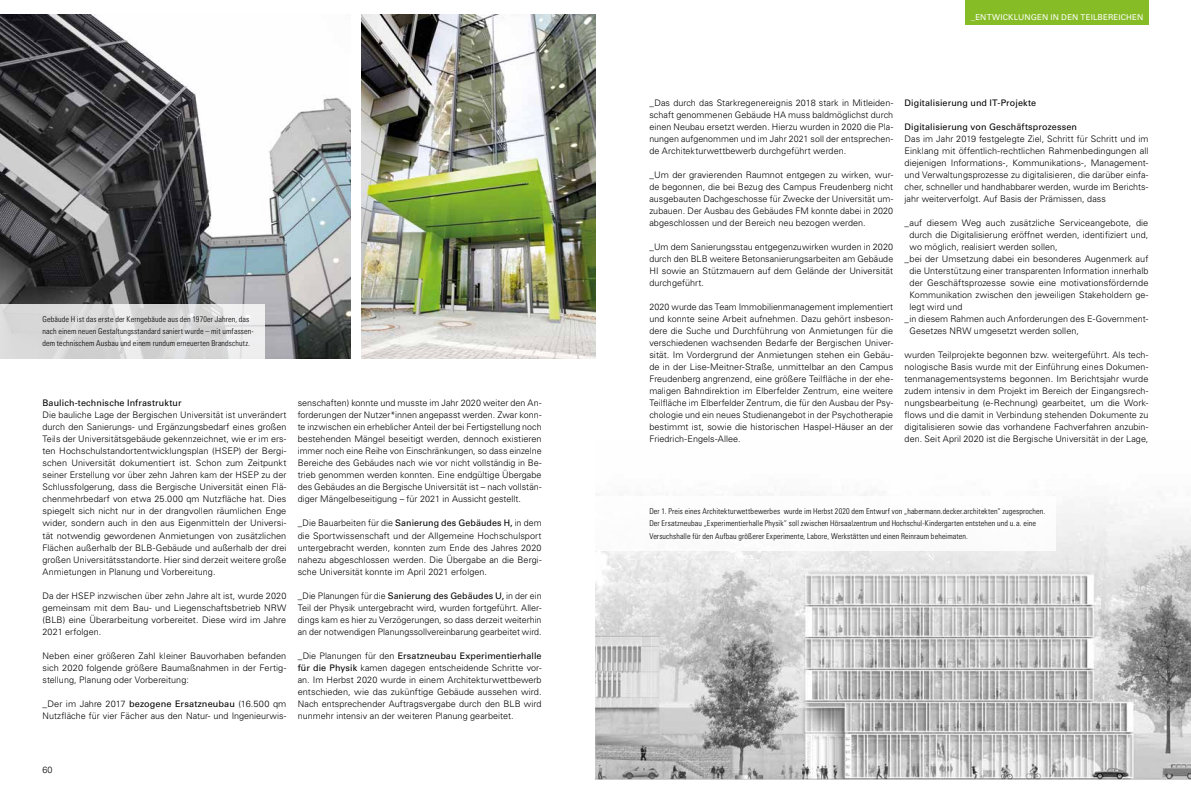
<style>
.page{position:relative;width:1191px;height:794px;background:#fff}
.page>*{position:absolute;margin:0;border:0;box-sizing:border-box;transform-origin:0 0}
.t1{font:300 9px/12px "Univers LT Pro 45";letter-spacing:.005em;color:#000;text-align:justify}
.t2{font:9px "Univers LT Pro 55 Roman";letter-spacing:.01em;color:#000}
.t3{font:300 condensed 8px/12px "Univers LT Pro";letter-spacing:.015em;color:#000}
.t4{font:8px "Univers LT Pro 55 Roman";letter-spacing:.02em;color:#fff}
.s1{font-family:"Univers LT Pro 55 Roman";font-weight:400}
.s2{font-family:"Univers LT Pro 45";font-weight:300}
</style>
<div class="page">
<img style="left:595px;top:491px;width:596px;height:289px">
<img style="left:361px;top:14px;width:234px;height:344px">
<img style="left:0;top:14px;width:350px;height:344px">
<svg style="left:0;top:304px;width:264px;height:55px;background:#dbdbdb"></svg>
<div style="left:964px;top:0;width:184px;height:25px;background:#86bc25"></div>
<div style="left:595px;top:496px;width:461px;height:54px;background:#fff"></div>
<p class="t3" style="left:43px;top:313px;width:213px">Gebäude H ist das erste der Kerngebäude aus den 1970er Jahren, das nach einem neuen Gestaltungsstandard saniert wurde – mit umfassen&shy;dem technischem Ausbau und einem rundum erneuerten Brandschutz.</p>
<p class="t2" style="left:43px;top:398px;width:140px">Baulich-technische Infrastruktur</p>
<p class="t1" style="left:43px;top:409px;width:245px">Die bauliche Lage der Bergischen Universität ist unverändert durch den Sanierungs- und Ergänzungsbedarf eines großen Teils der Universitätsgebäude gekennzeichnet, wie er im ers&shy;ten Hochschulstandortentwicklungsplan (HSEP) der Bergi&shy;schen Universität dokumentiert ist. Schon zum Zeitpunkt seiner Erstellung vor über zehn Jahren kam der HSEP zu der Schlussfolgerung, dass die Bergische Universität einen Flä&shy;chenmehrbedarf von etwa 25.000 qm Nutzfläche hat. Dies spiegelt sich nicht nur in der drangvollen räumlichen Enge wider, sondern auch in den aus Eigenmitteln der Universi&shy;tät notwendig gewordenen Anmietungen von zusätzlichen Flächen außerhalb der BLB-Gebäude und außerhalb der drei großen Universitätsstandorte. Hier sind derzeit weitere große Anmietungen in Planung und Vorbereitung.</p>
<p class="t1" style="left:43px;top:589px;width:245px">Da der HSEP inzwischen über zehn Jahre alt ist, wurde 2020 gemeinsam mit dem Bau- und Liegenschaftsbetrieb NRW (BLB) eine Überarbeitung vorbereitet. Diese wird im Jahre 2021 erfolgen.</p>
<p class="t1" style="left:43px;top:649px;width:245px">Neben einer größeren Zahl kleiner Bauvorhaben befanden sich 2020 folgende größere Baumaßnahmen in der Fertig&shy;stellung, Planung oder Vorbereitung:</p>
<p class="t1" style="left:43px;top:697px;width:245px">_Der im Jahre 2017 <span class="s1">bezogene Ersatzneubau</span> (16.500 qm<br>Nutzfläche für vier Fächer aus den Natur- und Ingenieurwis-</p>
<p class="t1" style="left:298px;top:397px;width:245px">senschaften) konnte und musste im Jahr 2020 weiter den An&shy;forderungen der Nutzer*innen angepasst werden. Zwar konn&shy;te inzwischen ein erheblicher Anteil der bei Fertigstellung noch bestehenden Mängel beseitigt werden, dennoch existieren immer noch eine Reihe von Einschränkungen, so dass einzelne Bereiche des Gebäudes nach wie vor nicht vollständig in Be&shy;trieb genommen werden konnten. Eine endgültige Übergabe des Gebäudes an die Bergische Universität ist – nach vollstän&shy;diger Mängelbeseitigung – für 2021 in Aussicht gestellt.</p>
<p class="t1" style="left:298px;top:517px;width:245px">_Die Bauarbeiten für die <span class="s1">Sanierung des Gebäudes H,</span> in dem die Sportwissenschaft und der Allgemeine Hochschulsport untergebracht werden, konnten zum Ende des Jahres 2020 nahezu abgeschlossen werden. Die Übergabe an die Bergi&shy;sche Universität konnte im April 2021 erfolgen.</p>
<p class="t1" style="left:298px;top:589px;width:245px">_Die Planungen für die <span class="s1">Sanierung des Gebäudes U,</span> in der ein Teil der Physik untergebracht wird, wurden fortgeführt. Aller&shy;dings kam es hier zu Verzögerungen, so dass derzeit weiterhin an der notwendigen Planungssollvereinbarung gearbeitet wird.</p>
<p class="t2" style="left:298px;top:650px;width:245px"><span class="s2">_Die Planungen für den</span> Ersatzneubau Experimentierhalle</p>
<p class="t1" style="left:298px;top:661px;width:245px"><span class="s1">für die Physik</span> kamen dagegen entscheidende Schritte vor&shy;an. Im Herbst 2020 wurde in einem Architekturwettbewerb entschieden, wie das zukünftige Gebäude aussehen wird.<br>Nach entsprechender Auftragsvergabe durch den BLB wird nunmehr intensiv an der weiteren Planung gearbeitet.</p>
<p class="t1" style="left:43px;top:763px;width:12px">60</p>
<p class="t4" style="left:971px;top:12px;width:174px">_ENTWICKLUNGEN IN DEN TEILBEREICHEN</p>
<p class="t1" style="left:649px;top:97px;width:245px">_Das durch das Starkregenereignis 2018 stark in Mitleiden&shy;schaft genommenen Gebäude HA muss baldmöglichst durch einen Neubau ersetzt werden. Hierzu wurden in 2020 die Pla&shy;nungen aufgenommen und im Jahr 2021 soll der entsprechen&shy;de Architekturwettbewerb durchgeführt werden.</p>
<p class="t1" style="left:649px;top:169px;width:245px">_Um der gravierenden Raumnot entgegen zu wirken, wur&shy;de begonnen, die bei Bezug des Campus Freudenberg nicht ausgebauten Dachgeschosse für Zwecke der Universität um&shy;zubauen. Der Ausbau des Gebäudes FM konnte dabei in 2020 abgeschlossen und der Bereich neu bezogen werden.</p>
<p class="t1" style="left:649px;top:241px;width:245px">_Um dem Sanierungsstau entgegenzuwirken wurden in 2020 durch den BLB weitere Betonsanierungsarbeiten am Gebäude HI sowie an Stützmauern auf dem Gelände der Universität durchgeführt.</p>
<p class="t1" style="left:649px;top:301px;width:245px">2020 wurde das Team Immobilienmanagement implementiert und konnte seine Arbeit aufnehmen. Dazu gehört insbeson&shy;dere die Suche und Durchführung von Anmietungen für die verschiedenen wachsenden Bedarfe der Bergischen Univer&shy;sität. Im Vordergrund der Anmietungen stehen ein Gebäu&shy;de in der Lise-Meitner-Straße, unmittelbar an den Campus Freudenberg angrenzend, eine größere Teilfläche in der ehe&shy;maligen Bahndirektion im Elberfelder Zentrum, eine weitere Teilfläche im Elberfelder Zentrum, die für den Ausbau der Psy&shy;chologie und ein neues Studienangebot in der Psychotherapie bestimmt ist, sowie die historischen Haspel-Häuser an der Friedrich-Engels-Allee.</p>
<p class="t2" style="left:904px;top:98px;width:133px">Digitalisierung und IT-Projekte</p>
<p class="t2" style="left:904px;top:122px;width:174px">Digitalisierung von Geschäftsprozessen</p>
<p class="t1" style="left:904px;top:133px;width:245px">Das im Jahr 2019 festgelegte Ziel, Schritt für Schritt und im Einklang mit öffentlich-rechtlichen Rahmenbedingungen all diejenigen Informations-, Kommunikations-, Management&shy;und Verwaltungsprozesse zu digitalisieren, die darüber einfa&shy;cher, schneller und handhabbarer werden, wurde im Berichts&shy;jahr weiterverfolgt. Auf Basis der Prämissen, dass</p>
<p class="t1" style="left:904px;top:217px;width:245px">_auf diesem Weg auch zusätzliche Serviceangebote, die</p>
<p class="t1" style="left:909px;top:229px;width:240px">durch die Digitalisierung eröffnet werden, identifiziert und,</p>
<p class="t1" style="left:909px;top:241px;width:150px">wo möglich, realisiert werden sollen,</p>
<p class="t1" style="left:904px;top:253px;width:245px">_bei der Umsetzung dabei ein besonderes Augenmerk auf</p>
<p class="t1" style="left:909px;top:265px;width:240px">die Unterstützung einer transparenten Information innerhalb</p>
<p class="t1" style="left:909px;top:277px;width:240px">der Geschäftsprozesse sowie eine motivationsfördernde</p>
<p class="t1" style="left:909px;top:289px;width:240px">Kommunikation zwischen den jeweiligen Stakeholdern ge-</p>
<p class="t1" style="left:909px;top:301px;width:54px">legt wird und</p>
<p class="t1" style="left:904px;top:313px;width:245px">_in diesem Rahmen auch Anforderungen des E-Government-</p>
<p class="t1" style="left:909px;top:325px;width:171px">Gesetzes NRW umgesetzt werden sollen,</p>
<p class="t1" style="left:904px;top:349px;width:245px">wurden Teilprojekte begonnen bzw. weitergeführt. Als tech&shy;nologische Basis wurde mit der Einführung eines Dokumen&shy;tenmanagementsystems begonnen. Im Berichtsjahr wurde zudem intensiv in dem Projekt im Bereich der Eingangsrech&shy;nungsbearbeitung (e-Rechnung) gearbeitet, um die Work&shy;flows und die damit in Verbindung stehenden Dokumente zu digitalisieren sowie das vorhandene Fachverfahren anzubin&shy;den. Seit April 2020 ist die Bergische Universität in der Lage,</p>
<p class="t3" style="left:649px;top:505px;width:397px">Der 1. Preis eines Architekturwettbewerbes wurde im Herbst 2020 dem Entwurf von „habermann.decker.architekten“ zugesprochen.<br>Der Ersatzneubau „Experimentierhalle Physik“ soll zwischen Hörsaalzentrum und Hochschul-Kindergarten entstehen und u. a. eine<br>Versuchshalle für den Aufbau größerer Experimente, Labore, Werkstätten und einen Reinraum beheimaten.</p>
</div>
